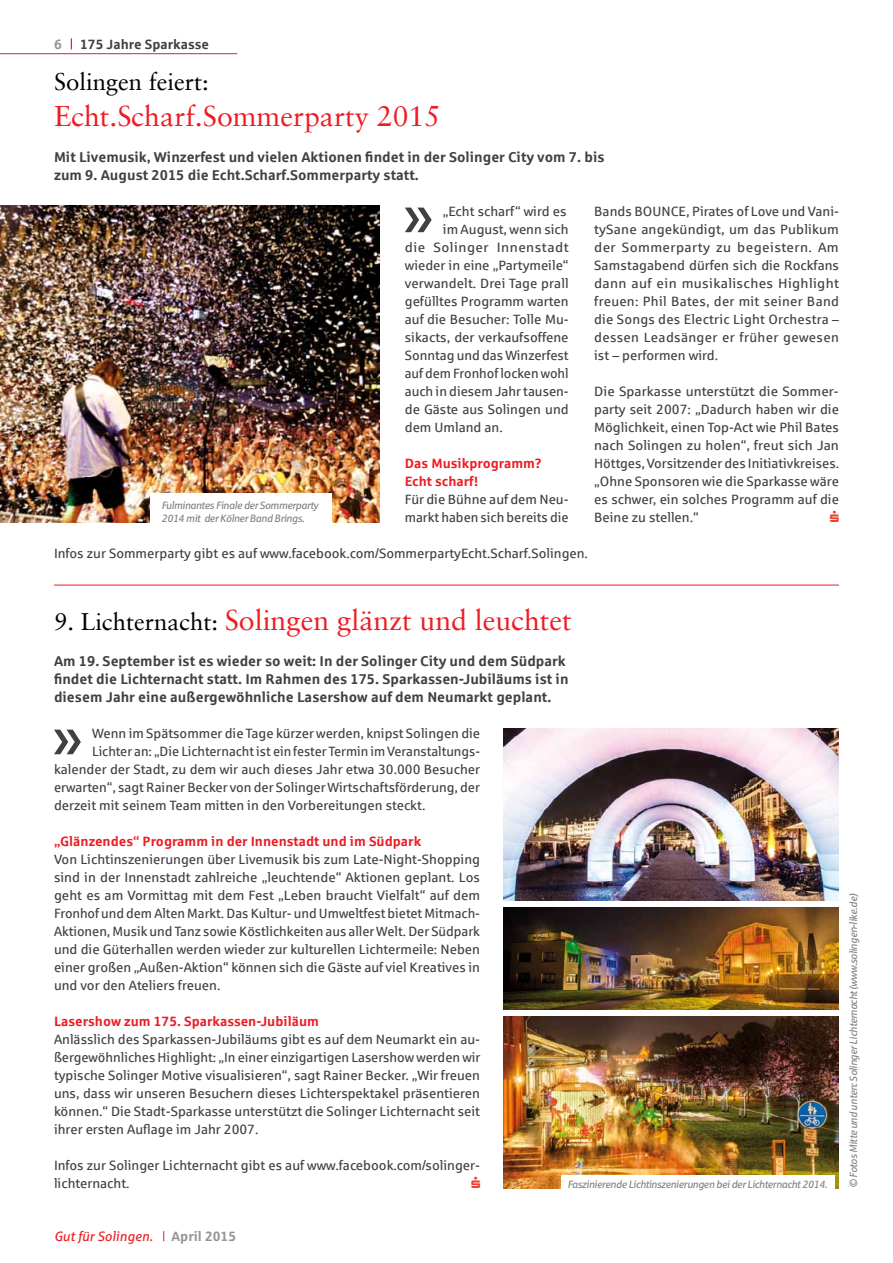
<style>
.page{position:relative;width:893px;height:1263px;background:#fff}
.page>*{position:absolute;margin:0;border:0;box-sizing:border-box;transform-origin:0 0}
.t1{font:61.35px "Sparkasse Rg";color:#414042}
.t2{font:28.5px "Sabon LT";color:#ed1d24}
.t3{font:24px "Sabon LT";color:#000}
.t4{font:700 14.25px/18px "Sparkasse Rg";color:#414042}
.t5{font:13.5px/18px "Sparkasse Rg";color:#414042;text-align:justify}
.t6{font:700 13.5px/18px "Sparkasse Rg";color:#ed1d24}
.t7{font:13.5px "Sparkasse Rg";letter-spacing:.035em;color:#414042}
.t8{font:700 13.5px "Sparkasse Rg";color:#414042}
.t9{font:italic 13.5px "Sparkasse Rg";color:#ed1d24}
.t10{font:700 13.5px "Sparkasse Rg";color:#939598}
.t11{font:italic 10.5px/12.6px "Sparkasse Rg";letter-spacing:-.04em;color:#808285}
.s1{font-size:24px;color:#000}
</style>
<div class="page">
<hr style="left:0;top:53px;width:237px;height:1px;background:#ed1d24">
<svg style="left:71px;top:38px;width:1px;height:12px"></svg>
<hr style="left:54px;top:585px;width:785px;height:1px;background:#ed1d24">
<img style="left:0;top:206px;width:379px;height:316px">
<div style="left:151px;top:493px;width:181px;height:38px;background:#fff"></div>
<img style="left:503px;top:1016px;width:336px;height:172px">
<img style="left:503px;top:907px;width:336px;height:102px">
<img style="left:503px;top:728px;width:336px;height:172px">
<div style="left:561px;top:1175px;width:274px;height:22px;background:#fff"></div>
<p class="t10" style="left:54px;top:36px;width:9px">6</p>
<p class="t8" style="left:80px;top:36px;width:130px">175 Jahre Sparkasse</p>
<h3 class="t3" style="left:54px;top:67px;width:156px">Solingen feiert:</h3>
<h2 class="t2" style="left:54px;top:99px;width:388px">Echt.Scharf.Sommerparty 2015</h2>
<p class="t4" style="left:54px;top:147px;width:552px">Mit Livemusik, Winzerfest und vielen Aktionen findet in der Solinger City vom 7. bis zum 9. August 2015 die Echt.Scharf.Sommerparty statt.</p>
<h1 class="t1" style="left:403px;top:176px;width:33px">»</h1>
<p class="t5" style="left:443px;top:202px;width:125px">„Echt scharf“ wird es</p>
<p class="t5" style="left:594px;top:202px;width:246px">Bands BOUNCE, Pirates of Love und Vani&shy;tySane angekündigt, um das Publikum der Sommerparty zu begeistern. Am Samstagabend dürfen sich die Rockfans dann auf ein musikalisches Highlight freuen: Phil Bates, der mit seiner Band die Songs des Electric Light Orchestra – dessen Leadsänger er früher gewesen ist – performen wird.</p>
<p class="t5" style="left:594px;top:382px;width:246px">Die Sparkasse unterstützt die Sommer&shy;party seit 2007: „Dadurch haben wir die Möglichkeit, einen Top-Act wie Phil Bates nach Solingen zu holen“, freut sich Jan Höttges, Vorsitzender des Initiativkreises. „Ohne Sponsoren wie die Sparkasse wäre es schwer, ein solches Programm auf die Beine zu stellen.“</p>
<p class="t5" style="left:443px;top:220px;width:127px">im August, wenn sich</p>
<p class="t7" style="left:405px;top:239px;width:165px">die Solinger Innenstadt</p>
<p class="t5" style="left:405px;top:256px;width:165px">wieder in eine „Partymeile“</p>
<p class="t5" style="left:405px;top:274px;width:165px">verwandelt. Drei Tage prall</p>
<p class="t5" style="left:405px;top:292px;width:165px">gefülltes Programm warten</p>
<p class="t5" style="left:405px;top:310px;width:165px">auf die Besucher: Tolle Mu-</p>
<p class="t5" style="left:405px;top:328px;width:165px">sikacts, der verkaufsoffene</p>
<p class="t5" style="left:405px;top:346px;width:165px">Sonntag und das Winzerfest</p>
<p class="t5" style="left:405px;top:364px;width:165px">auf dem Fronhof locken wohl</p>
<p class="t5" style="left:405px;top:382px;width:165px">auch in diesem Jahr tausen-</p>
<p class="t5" style="left:405px;top:400px;width:165px">de Gäste aus Solingen und</p>
<p class="t5" style="left:405px;top:418px;width:100px">dem Umland an.</p>
<p class="t6" style="left:405px;top:454px;width:139px">Das Musikprogramm?<br>Echt scharf!</p>
<p class="t5" style="left:405px;top:490px;width:165px">Für die Bühne auf dem Neu&shy;markt haben sich bereits die</p>
<p class="t11" style="left:161px;top:499px;width:159px">Fulminantes Finale der Sommerparty<br>2014 mit der Kölner Band Brings.</p>
<p class="t5" style="left:54px;top:544px;width:536px">Infos zur Sommerparty gibt es auf www.facebook.com/SommerpartyEcht.Scharf.Solingen.</p>
<h2 class="t2" style="left:54px;top:603px;width:519px"><span class="s1">9. Lichternacht:</span> Solingen glänzt und leuchtet</h2>
<p class="t4" style="left:54px;top:651px;width:516px">Am 19. September ist es wieder so weit: In der Solinger City und dem Südpark findet die Lichternacht statt. Im Rahmen des 175. Sparkassen-Jubiläums ist in diesem Jahr eine außergewöhnliche Lasershow auf dem Neumarkt geplant.</p>
<h1 class="t1" style="left:52px;top:698px;width:33px">»</h1>
<p class="t5" style="left:92px;top:724px;width:390px">Wenn im Spätsommer die Tage kürzer werden, knipst Solingen die</p>
<p class="t5" style="left:92px;top:742px;width:389px">Lichter an: „Die Lichternacht ist ein fester Termin im Veranstaltungs-</p>
<p class="t5" style="left:54px;top:760px;width:428px">kalender der Stadt, zu dem wir auch dieses Jahr etwa 30.000 Besucher</p>
<p class="t5" style="left:54px;top:778px;width:428px">erwarten“, sagt Rainer Becker von der Solinger Wirtschaftsförderung, der</p>
<p class="t5" style="left:54px;top:796px;width:373px">derzeit mit seinem Team mitten in den Vorbereitungen steckt.</p>
<p class="t6" style="left:54px;top:832px;width:369px">„Glänzendes“ Programm in der Innenstadt und im Südpark</p>
<p class="t5" style="left:54px;top:850px;width:428px">Von Lichtinszenierungen über Livemusik bis zum Late-Night-Shopping sind in der Innenstadt zahlreiche „leuchtende“ Aktionen geplant. Los geht es am Vormittag mit dem Fest „Leben braucht Vielfalt“ auf dem Fronhof und dem Alten Markt. Das Kultur- und Umweltfest bietet Mitmach-Aktionen, Musik und Tanz sowie Köstlichkeiten aus aller Welt. Der Südpark und die Güterhallen werden wieder zur kulturellen Lichtermeile: Neben einer großen „Außen-Aktion“ können sich die Gäste auf viel Kreatives in und vor den Ateliers freuen.</p>
<p class="t6" style="left:54px;top:1012px;width:266px">Lasershow zum 175. Sparkassen-Jubiläum</p>
<p class="t5" style="left:54px;top:1030px;width:428px">Anlässlich des Sparkassen-Jubiläums gibt es auf dem Neumarkt ein au&shy;ßergewöhnliches Highlight: „In einer einzigartigen Lasershow werden wir typische Solinger Motive visualisieren“, sagt Rainer Becker. „Wir freuen uns, dass wir unseren Besuchern dieses Lichterspektakel präsentieren können.“ Die Stadt-Sparkasse unterstützt die Solinger Lichternacht seit ihrer ersten Auflage im Jahr 2007.</p>
<p class="t5" style="left:54px;top:1156px;width:428px">Infos zur Solinger Lichternacht gibt es auf www.facebook.com/solinger&shy;lichternacht.</p>
<p class="t11" style="left:567px;top:1178px;width:261px">Faszinierende Lichtinszenierungen bei der Lichternacht 2014.</p>
<p class="t9" style="left:54px;top:1228px;width:100px">Gut für Solingen.</p>
<p class="t10" style="left:172px;top:1228px;width:66px">April 2015</p>
<p class="t11" style="left:847px;top:1188px;width:296px;rotate:-90deg">© Fotos Mitte und unten: Solinger Lichternacht (www.solingen-like.de)</p>
</div>
